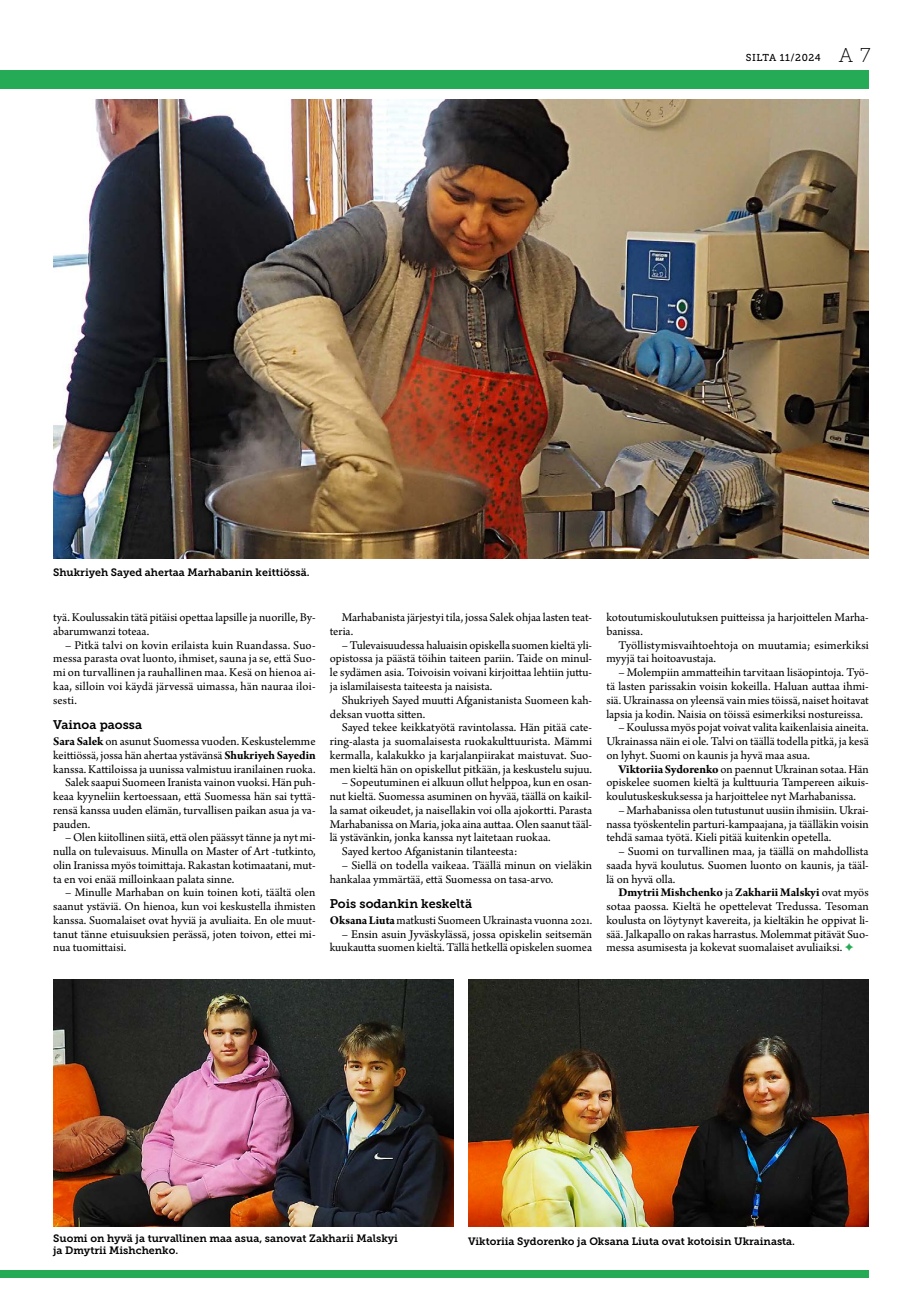
<style>
.page{position:relative;width:922px;height:1312px;background:#fff}
.page>*{position:absolute;margin:0;border:0;box-sizing:border-box;transform-origin:0 0}
.t1{font:12.5px/13.8px "Arno Pro";color:#000;text-align:justify}
.t2{font:12.5px "Museo Slab 700";color:#000}
.t3{font:10.62px/11.9px "Museo Slab 700";color:#000}
.t4{font:10px "Museo Slab 500";letter-spacing:.03em;color:#000}
.s1{font-family:"Museo Slab 100";font-size:20px}
.s2{font-weight:700}
.s3{color:#25ab55}
</style>
<div class="page">
<div style="left:0;top:1269px;width:868px;height:7px;background:#25ab55"></div>
<div style="left:0;top:70px;width:868px;height:19px;background:#25ab55"></div>
<img style="left:53px;top:979px;width:401px;height:247px">
<img style="left:468px;top:979px;width:400px;height:247px">
<img style="left:53px;top:100px;width:815px;height:458px">
<p class="t4" style="left:745px;top:52px;width:126px">SILTA 11/2024 <span class="s1">A 7</span></p>
<p class="t3" style="left:53px;top:567px;width:258px">Shukriyeh Sayed ahertaa Marhabanin keittiössä.</p>
<p class="t1" style="left:53px;top:611px;width:264px">tyä. Koulussakin tätä pitäisi opettaa lapsille ja nuorille, By&shy;abarumwanzi toteaa.</p>
<p class="t1" style="left:53px;top:638px;width:264px;text-indent:12px">– Pitkä talvi on kovin erilaista kuin Ruandassa. Suo&shy;messa parasta ovat luonto, ihmiset, sauna ja se, että Suo&shy;mi on turvallinen ja rauhallinen maa. Kesä on hienoa ai&shy;kaa, silloin voi käydä järvessä uimassa, hän nauraa iloi&shy;sesti.</p>
<p class="t2" style="left:53px;top:717px;width:90px">Vainoa paossa</p>
<p class="t1" style="left:53px;top:735px;width:264px"><span class="s2">Sara Salek</span> on asunut Suomessa vuoden. Keskustelemme</p>
<p class="t1" style="left:53px;top:748px;width:264px">keittiössä, jossa hän ahertaa ystävänsä <span class="s2">Shukriyeh Sayedin</span></p>
<p class="t1" style="left:53px;top:762px;width:264px">kanssa. Kattiloissa ja uunissa valmistuu iranilainen ruoka.</p>
<p class="t1" style="left:65px;top:776px;width:252px">Salek saapui Suomeen Iranista vainon vuoksi. Hän puh-</p>
<p class="t1" style="left:53px;top:790px;width:264px">keaa kyyneliin kertoessaan, että Suomessa hän sai tyttä-</p>
<p class="t1" style="left:53px;top:803px;width:264px">rensä kanssa uuden elämän, turvallisen paikan asua ja va-</p>
<p class="t1" style="left:53px;top:817px;width:39px">pauden.</p>
<p class="t1" style="left:53px;top:831px;width:264px;text-indent:12px">– Olen kiitollinen siitä, että olen päässyt tänne ja nyt mi&shy;nulla on tulevaisuus. Minulla on Master of Art -tutkinto, olin Iranissa myös toimittaja. Rakastan kotimaatani, mut&shy;ta en voi enää milloinkaan palata sinne.</p>
<p class="t1" style="left:53px;top:886px;width:264px;text-indent:12px">– Minulle Marhaban on kuin toinen koti, täältä olen saanut ystäviä. On hienoa, kun voi keskustella ihmisten kanssa. Suomalaiset ovat hyviä ja avuliaita. En ole muut&shy;tanut tänne etuisuuksien perässä, joten toivon, ettei mi&shy;nua tuomittaisi.</p>
<p class="t1" style="left:330px;top:611px;width:264px;text-indent:12px">Marhabanista järjestyi tila, jossa Salek ohjaa lasten teat&shy;teria.</p>
<p class="t1" style="left:330px;top:638px;width:264px;text-indent:12px">– Tulevaisuudessa haluaisin opiskella suomen kieltä yli&shy;opistossa ja päästä töihin taiteen pariin. Taide on minul&shy;le sydämen asia. Toivoisin voivani kirjoittaa lehtiin juttu&shy;ja islamilaisesta taiteesta ja naisista.</p>
<p class="t1" style="left:330px;top:693px;width:264px;text-indent:12px">Shukriyeh Sayed muutti Afganistanista Suomeen kah&shy;deksan vuotta sitten.</p>
<p class="t1" style="left:330px;top:721px;width:264px;text-indent:12px">Sayed tekee keikkatyötä ravintolassa. Hän pitää cate&shy;ring-alasta ja suomalaisesta ruokakulttuurista. Mämmi kermalla, kalakukko ja karjalanpiirakat maistuvat. Suo&shy;men kieltä hän on opiskellut pitkään, ja keskustelu sujuu.</p>
<p class="t1" style="left:342px;top:776px;width:252px">– Sopeutuminen ei alkuun ollut helppoa, kun en osan-</p>
<p class="t1" style="left:330px;top:790px;width:264px">nut kieltä. Suomessa asuminen on hyvää, täällä on kaikil-</p>
<p class="t1" style="left:330px;top:803px;width:264px">la samat oikeudet, ja naisellakin voi olla ajokortti. Parasta</p>
<p class="t1" style="left:330px;top:817px;width:264px">Marhabanissa on Maria, joka aina auttaa. Olen saanut tääl-</p>
<p class="t1" style="left:330px;top:831px;width:222px">lä ystävänkin, jonka kanssa nyt laitetaan ruokaa.</p>
<p class="t1" style="left:342px;top:845px;width:177px">Sayed kertoo Afganistanin tilanteesta:</p>
<p class="t1" style="left:330px;top:858px;width:264px;text-indent:12px">– Siellä on todella vaikeaa. Täällä minun on vieläkin hankalaa ymmärtää, että Suomessa on tasa-arvo.</p>
<p class="t2" style="left:330px;top:896px;width:144px">Pois sodankin keskeltä</p>
<p class="t1" style="left:330px;top:913px;width:264px"><span class="s2">Oksana Liuta</span> matkusti Suomeen Ukrainasta vuonna 2021.</p>
<p class="t1" style="left:330px;top:927px;width:264px;text-align:right">– Ensin asuin Jyväskylässä, jossa opiskelin seitsemän kuukautta suomen kieltä. Tällä hetkellä opiskelen suomea</p>
<p class="t1" style="left:606px;top:611px;width:264px">kotoutumiskoulutuksen puitteissa ja harjoittelen Marha&shy;banissa.</p>
<p class="t1" style="left:606px;top:638px;width:264px;text-indent:12px">Työllistymisvaihtoehtoja on muutamia; esimerkiksi myyjä tai hoitoavustaja.</p>
<p class="t1" style="left:606px;top:666px;width:264px;text-indent:12px">– Molempiin ammatteihin tarvitaan lisäopintoja. Työ&shy;tä lasten parissakin voisin kokeilla. Haluan auttaa ihmi&shy;siä. Ukrainassa on yleensä vain mies töissä, naiset hoitavat lapsia ja kodin. Naisia on töissä esimerkiksi nostureissa.</p>
<p class="t1" style="left:606px;top:721px;width:264px;text-indent:12px">– Koulussa myös pojat voivat valita kaikenlaisia aineita.<br>Ukrainassa näin ei ole. Talvi on täällä todella pitkä, ja kesä on lyhyt. Suomi on kaunis ja hyvä maa asua.</p>
<p class="t1" style="left:606px;top:762px;width:264px;text-indent:12px"><span class="s2">Viktoriia Sydorenko</span> on paennut Ukrainan sotaa. Hän opiskelee suomen kieltä ja kulttuuria Tampereen aikuis&shy;koulutuskeskuksessa ja harjoittelee nyt Marhabanissa.</p>
<p class="t1" style="left:606px;top:803px;width:264px;text-indent:12px">– Marhabanissa olen tutustunut uusiin ihmisiin. Ukrai&shy;nassa työskentelin parturi-kampaajana, ja täälläkin voisin tehdä samaa työtä. Kieli pitää kuitenkin opetella.</p>
<p class="t1" style="left:606px;top:845px;width:264px;text-indent:12px">– Suomi on turvallinen maa, ja täällä on mahdollista saada hyvä koulutus. Suomen luonto on kaunis, ja tääl&shy;lä on hyvä olla.</p>
<p class="t1" style="left:606px;top:886px;width:264px;text-indent:12px"><span class="s2">Dmytrii Mishchenko</span> ja <span class="s2">Zakharii Malskyi</span> ovat myös sotaa paossa. Kieltä he opettelevat Tredussa. Tesoman koulusta on löytynyt kavereita, ja kieltäkin he oppivat li&shy;sää. Jalkapallo on rakas harrastus. Molemmat pitävät Suo&shy;messa asumisesta ja kokevat suomalaiset avuliaiksi. <span class="s3">✦</span></p>
<p class="t3" style="left:53px;top:1231px;width:346px">Suomi on hyvä ja turvallinen maa asua, sanovat Zakharii Malskyi ja Dmytrii Mishchenko.</p>
<p class="t3" style="left:468px;top:1235px;width:328px">Viktoriia Sydorenko ja Oksana Liuta ovat kotoisin Ukrainasta.</p>
</div>
